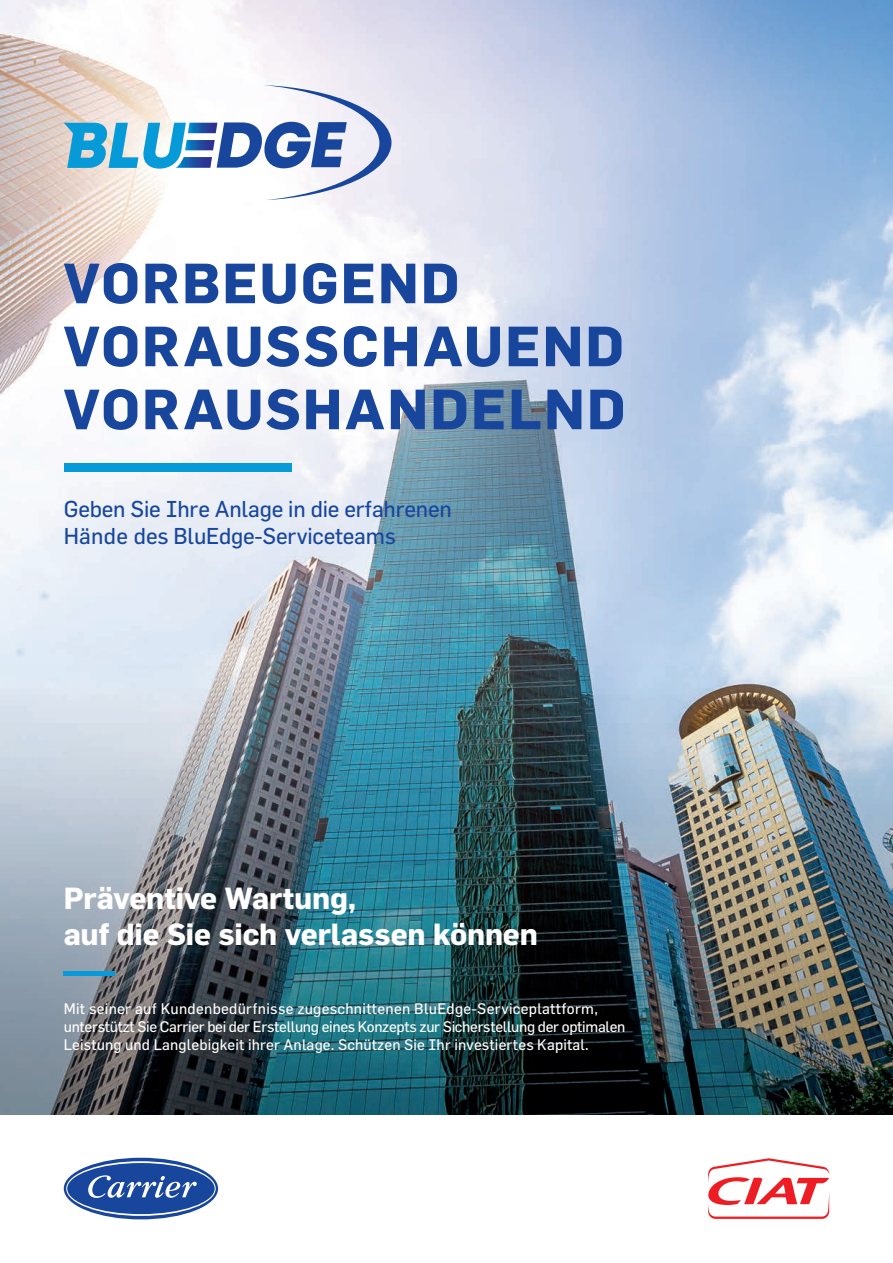
<style>
.page{position:relative;width:893px;height:1263px;background:#fff}
.page>*{position:absolute;margin:0;border:0;box-sizing:border-box;transform-origin:0 0}
.t1{font:700 55.5px/63px "Flama";letter-spacing:.04em;color:#18469d}
.t2{font:700 30px/36px "Flama";letter-spacing:-.005em;color:#fff}
.t3{font:22.5px/27px "Flama";letter-spacing:-.01em;color:#18469d}
.t4{font:15px/18px "Flama";letter-spacing:.01em;color:#fff}
</style>
<div class="page">
<img style="left:0;top:0;width:893px;height:1114px">
<svg style="left:64px;top:85px;width:327px;height:115px"></svg>
<div style="left:64px;top:463px;width:228px;height:9px;background:#069ad9"></div>
<hr style="left:64px;top:972px;width:51px;height:4px;background:#069ad9">
<div style="left:64px;top:1158px;width:154px;height:61px;background:#18469d;border-radius:50%"></div>
<svg style="left:66px;top:1161px;width:150px;height:55px"></svg>
<svg style="left:708px;top:1158px;width:121px;height:61px"></svg>
<h1 class="t1" style="left:64px;top:250px;width:563px">VORBEUGEND<br>VORAUSSCHAUEND<br>VORAUSHANDELND</h1>
<h3 class="t3" style="left:64px;top:495px;width:390px">Geben Sie Ihre Anlage in die erfahrenen<br>Hände des BluEdge-Serviceteams</h3>
<h2 class="t2" style="left:64px;top:879px;width:475px">Präventive Wartung,<br>auf die Sie sich verlassen können</h2>
<p class="t4" style="left:64px;top:999px;width:563px">Mit seiner auf Kundenbedürfnisse zugeschnittenen BluEdge-Serviceplattform, unterstützt Sie Carrier bei der Erstellung eines Konzepts zur Sicherstellung der optimalen<br>Leistung und Langlebigkeit ihrer Anlage. Schützen Sie Ihr investiertes Kapital.</p>
</div>
